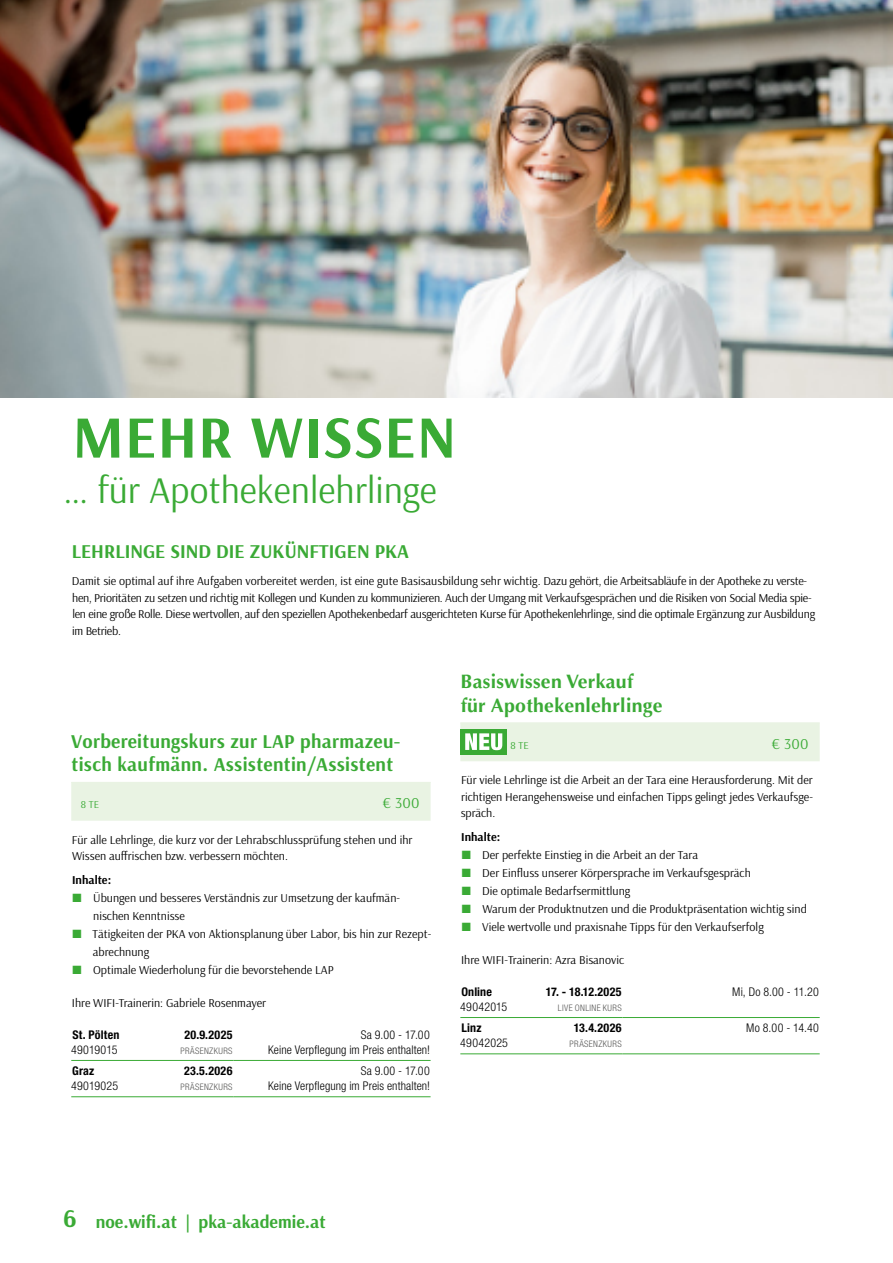
<style>
.page{position:relative;width:893px;height:1263px;background:#fff}
.page>*{position:absolute;margin:0;border:0;box-sizing:border-box;transform-origin:0 0}
.t1{font:700 60px "Arsenal";letter-spacing:.02em;color:#3aaa35}
.t2{font:37.5px "Arsenal";color:#3aaa35}
.t3{font:700 19.5px/23.4px "Arsenal";letter-spacing:.015em;color:#3aaa35}
.t4{font:700 19.5px/23.4px "Optima LT Std";letter-spacing:.015em;color:#3aaa35}
.t5{font:700 18px "Arsenal";color:#3aaa35}
.t6{font:15px "Arsenal";letter-spacing:.015em;color:#3aaa35}
.t7{font:12px/16.5px "Arsenal";color:#000}
.t8{font:12px/16.5px "Arsenal";letter-spacing:-.02em;color:#000}
.t9{font:300 condensed 12px/15px "Helvetica Neue LT Std";letter-spacing:.005em;color:#000;text-align:right}
.t10{font:700 condensed 12px "Helvetica Neue LT Std";letter-spacing:.015em;color:#000}
.t11{font:700 12px "Arsenal";color:#000}
.t12{font:10.5px "Arsenal";color:#3aaa35}
.t13{font:300 condensed 9px "Helvetica Neue LT Std";letter-spacing:.04em;color:#575756}
.s1{color:#3aaa35}
.s2{font-size:21px;color:#fff}
.s3{font-size:25.5px}
</style>
<div class="page">
<div style="left:71px;top:782px;width:360px;height:39px;background:#e9f3e3"></div>
<hr style="left:71px;top:1060px;width:162px;height:1px;background:#3aaa35">
<hr style="left:233px;top:1060px;width:198px;height:1px;background:#3aaa35">
<hr style="left:71px;top:1096px;width:162px;height:1px;background:#3aaa35">
<hr style="left:233px;top:1096px;width:198px;height:1px;background:#3aaa35">
<div style="left:460px;top:723px;width:360px;height:38px;background:#e9f3e3"></div>
<hr style="left:460px;top:722px;width:360px;height:1px;background:#e9f3e3">
<div style="left:460px;top:729px;width:47px;height:25px;background:#3aaa35"></div>
<svg style="left:465px;top:733px;width:37px;height:17px"></svg>
<hr style="left:460px;top:1017px;width:162px;height:1px;background:#3aaa35">
<hr style="left:622px;top:1017px;width:198px;height:1px;background:#3aaa35">
<hr style="left:460px;top:1053px;width:162px;height:1px;background:#3aaa35">
<hr style="left:622px;top:1053px;width:198px;height:1px;background:#3aaa35">
<img style="left:0;top:0;width:893px;height:398px">
<h1 class="t1" style="left:73px;top:395px;width:385px">MEHR WISSEN</h1>
<h2 class="t2" style="left:63px;top:465px;width:375px">… für Apothekenlehrlinge</h2>
<h3 class="t3" style="left:72px;top:539px;width:339px">LEHRLINGE SIND DIE ZUKÜNFTIGEN PKA</h3>
<p class="t8" style="left:72px;top:573px;width:745px">Damit sie optimal auf ihre Aufgaben vorbereitet werden, ist eine gute Basisausbildung sehr wichtig. Dazu gehört, die Arbeitsabläufe in der Apotheke zu verste&shy;hen, Prioritäten zu setzen und richtig mit Kollegen und Kunden zu kommunizieren. Auch der Umgang mit Verkaufsgesprächen und die Risiken von Social Media spie&shy;len eine große Rolle. Diese wertvollen, auf den speziellen Apothekenbedarf ausgerichteten Kurse für Apothekenlehrlinge, sind die optimale Ergänzung zur Ausbildung im Betrieb.</p>
<h3 class="t3" style="left:71px;top:729px;width:331px">Vorbereitungskurs zur LAP pharmazeu&shy;tisch kaufmänn. Assistentin/Assistent</h3>
<p class="t12" style="left:81px;top:797px;width:20px">8 TE</p>
<p class="t6" style="left:383px;top:793px;width:38px">€ 300</p>
<p class="t7" style="left:72px;top:831px;width:342px">Für alle Lehrlinge, die kurz vor der Lehrabschlussprüfung stehen und ihr<br>Wissen auffrischen bzw. verbessern möchten.</p>
<p class="t11" style="left:72px;top:871px;width:41px">Inhalte:</p>
<p class="t7" style="left:93px;top:889px;width:308px;line-height:18px;text-indent:-21px"><span class="s1">■</span> Übungen und besseres Verständnis zur Umsetzung der kaufmän&shy;nischen Kenntnisse</p>
<p class="t7" style="left:93px;top:925px;width:340px;line-height:18px;text-indent:-20px"><span class="s1">■</span> Tätigkeiten der PKA von Aktionsplanung über Labor, bis hin zur Rezept&shy;abrechnung</p>
<p class="t7" style="left:73px;top:961px;width:262px"><span class="s1">■</span> Optimale Wiederholung für die bevorstehende LAP</p>
<p class="t7" style="left:72px;top:994px;width:196px">Ihre WIFI-Trainerin: Gabriele Rosenmayer</p>
<p class="t10" style="left:72px;top:1027px;width:49px">St. Pölten</p>
<p class="t10" style="left:184px;top:1027px;width:50px">20.9.2025</p>
<p class="t9" style="left:71px;top:1042px;width:48px">49019015</p>
<p class="t13" style="left:181px;top:1046px;width:54px">PRÄSENZKURS</p>
<p class="t9" style="left:268px;top:1027px;width:163px">Sa 9.00 - 17.00<br>Keine Verpflegung im Preis enthalten!</p>
<p class="t10" style="left:72px;top:1064px;width:24px">Graz</p>
<p class="t10" style="left:184px;top:1064px;width:50px">23.5.2026</p>
<p class="t9" style="left:71px;top:1078px;width:49px">49019025</p>
<p class="t13" style="left:181px;top:1082px;width:54px">PRÄSENZKURS</p>
<p class="t9" style="left:268px;top:1063px;width:163px">Sa 9.00 - 17.00<br>Keine Verpflegung im Preis enthalten!</p>
<h3 class="t4" style="left:461px;top:670px;width:204px">Basiswissen Verkauf für Apothekenlehrlinge</h3>
<p class="t12" style="left:510px;top:738px;width:20px">8 TE</p>
<p class="t6" style="left:772px;top:733px;width:38px">€ 300</p>
<p class="t7" style="left:461px;top:771px;width:354px;text-align:justify">Für viele Lehrlinge ist die Arbeit an der Tara eine Herausforderung. Mit der richtigen Herangehensweise und einfachen Tipps gelingt jedes Verkaufsge&shy;spräch.</p>
<p class="t11" style="left:461px;top:829px;width:41px">Inhalte:</p>
<p class="t7" style="left:462px;top:846px;width:238px"><span class="s1">■</span> Der perfekte Einstieg in die Arbeit an der Tara</p>
<p class="t7" style="left:462px;top:864px;width:291px"><span class="s1">■</span> Der Einfluss unserer Körpersprache im Verkaufsgespräch</p>
<p class="t7" style="left:462px;top:882px;width:170px"><span class="s1">■</span> Die optimale Bedarfsermittlung</p>
<p class="t7" style="left:462px;top:900px;width:347px"><span class="s1">■</span> Warum der Produktnutzen und die Produktpräsentation wichtig sind</p>
<p class="t7" style="left:462px;top:918px;width:303px"><span class="s1">■</span> Viele wertvolle und praxisnahe Tipps für den Verkaufserfolg</p>
<p class="t7" style="left:461px;top:951px;width:165px">Ihre WIFI-Trainerin: Azra Bisanovic</p>
<p class="t10" style="left:461px;top:984px;width:32px">Online</p>
<p class="t10" style="left:546px;top:984px;width:77px">17. - 18.12.2025</p>
<p class="t9" style="left:460px;top:999px;width:48px">49042015</p>
<p class="t13" style="left:558px;top:1003px;width:65px">LIVE ONLINE KURS</p>
<p class="t9" style="left:732px;top:984px;width:88px">Mi, Do 8.00 - 11.20</p>
<p class="t10" style="left:462px;top:1021px;width:21px">Linz</p>
<p class="t10" style="left:574px;top:1021px;width:49px">13.4.2026</p>
<p class="t9" style="left:460px;top:1036px;width:49px">49042025</p>
<p class="t13" style="left:570px;top:1039px;width:54px">PRÄSENZKURS</p>
<p class="t9" style="left:746px;top:1021px;width:74px">Mo 8.00 - 14.40</p>
<h3 class="t5" style="left:48px;top:1209px;width:279px"><span class="s2">6</span> <span class="s3">6</span> noe.wifi.at | pka-akademie.at</h3>
</div>
